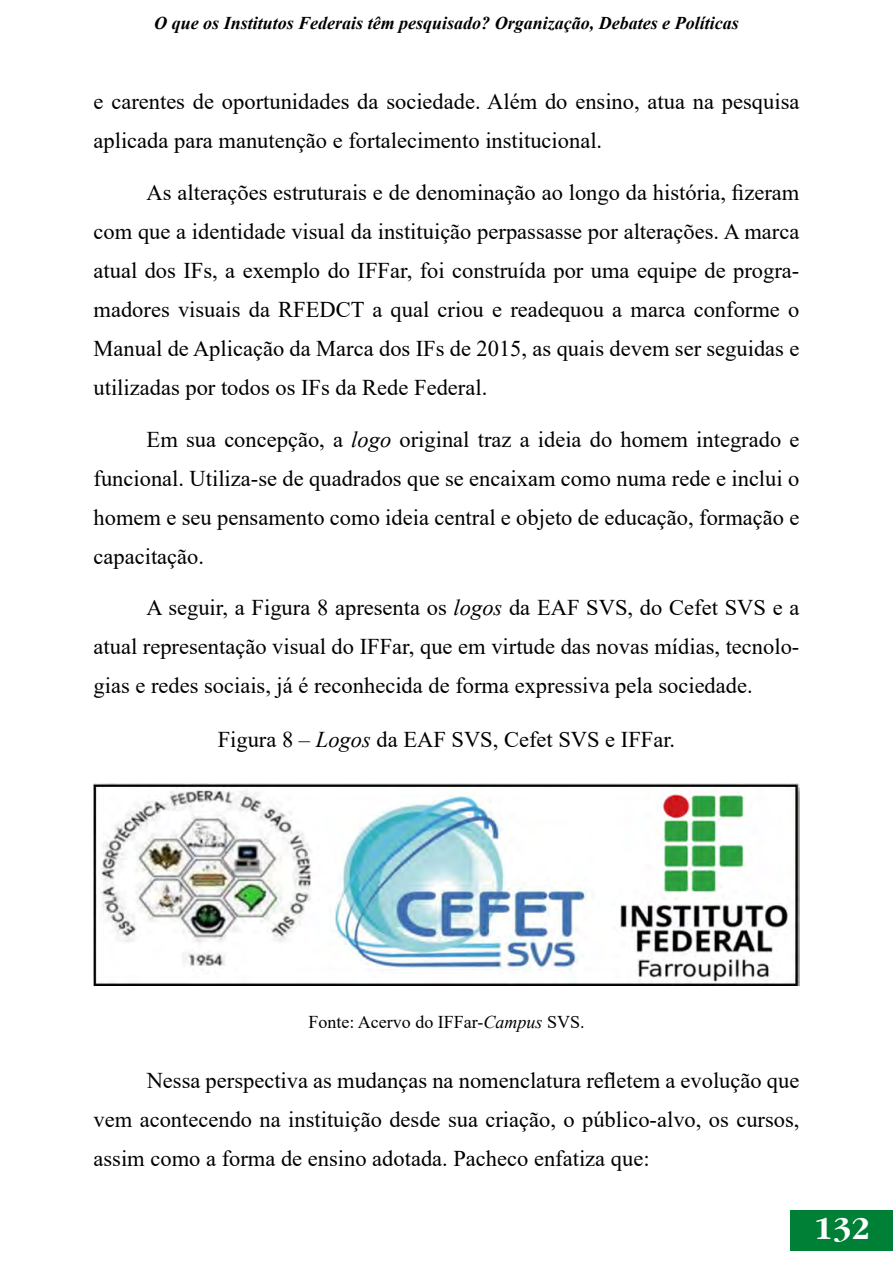
<style>
.page{position:relative;width:893px;height:1263px;background:#fff}
.page>*{position:absolute;margin:0;border:0;box-sizing:border-box;transform-origin:0 0}
.t1{font:900 33px "Garamond Black S Si";color:#fff}
.t2{font:22.5px/39px "Times New Roman";color:#000;text-align:justify}
.t3{font:italic 700 18px "Times New Roman";color:#000}
.t4{font:18px "Times New Roman";color:#000}
.s1{font-style:italic}
</style>
<div class="page">
<div style="left:791px;top:1210px;width:102px;height:40px;background:#008037"></div>
<img style="left:94px;top:783px;width:705px;height:202px">
<p class="t3" style="left:154px;top:11px;width:586px">O que os Institutos Federais têm pesquisado? Organização, Debates e Políticas</p>
<p class="t2" style="left:94px;top:81px;width:707px">e carentes de oportunidades da sociedade. Além do ensino, atua na pesquisa aplicada para manutenção e fortalecimento institucional.</p>
<p class="t2" style="left:94px;top:172px;width:707px;text-indent:53px">As alterações estruturais e de denominação ao longo da história, fizeram com que a identidade visual da instituição perpassasse por alterações. A marca atual dos IFs, a exemplo do IFFar, foi construída por uma equipe de progra&shy;madores visuais da RFEDCT a qual criou e readequou a marca conforme o Manual de Aplicação da Marca dos IFs de 2015, as quais devem ser seguidas e utilizadas por todos os IFs da Rede Federal.</p>
<p class="t2" style="left:94px;top:419px;width:707px;text-indent:53px">Em sua concepção, a <span class="s1">logo</span> original traz a ideia do homem integrado e funcional. Utiliza-se de quadrados que se encaixam como numa rede e inclui o homem e seu pensamento como ideia central e objeto de educação, formação e capacitação.</p>
<p class="t2" style="left:94px;top:588px;width:707px;text-indent:53px">A seguir, a Figura 8 apresenta os <span class="s1">logos</span> da EAF SVS, do Cefet SVS e a atual representação visual do IFFar, que em virtude das novas mídias, tecnolo&shy;gias e redes sociais, já é reconhecida de forma expressiva pela sociedade.</p>
<p class="t2" style="left:218px;top:720px;width:459px">Figura 8 – <span class="s1">Logos</span> da EAF SVS, Cefet SVS e IFFar.</p>
<p class="t4" style="left:308px;top:1009px;width:278px">Fonte: Acervo do IFFar-<span class="s1">Campus</span> SVS.</p>
<p class="t2" style="left:94px;top:1060px;width:707px;text-indent:53px">Nessa perspectiva as mudanças na nomenclatura refletem a evolução que vem acontecendo na instituição desde sua criação, o público-alvo, os cursos, assim como a forma de ensino adotada. Pacheco enfatiza que:</p>
<h1 class="t1" style="left:814px;top:1210px;width:57px">132</h1>
</div>
